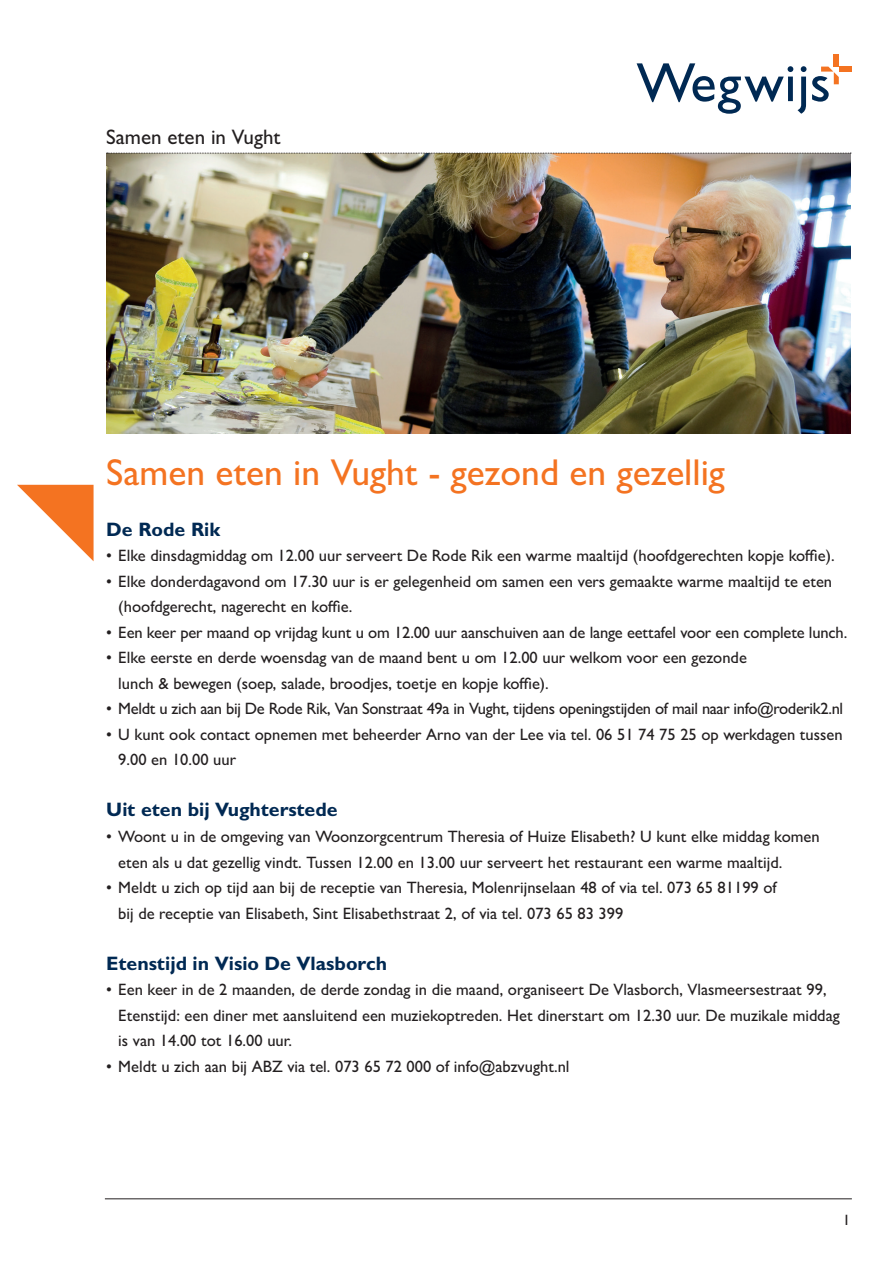
<style>
.page{position:relative;width:893px;height:1263px;background:#fff}
.page>*{position:absolute;margin:0;border:0;box-sizing:border-box;transform-origin:0 0}
.t1{font:500 37.5px "Gill Sans MT Std";color:#f47321}
.t2{font:500 21px "Gill Sans MT Std";color:#231f20}
.t3{font:700 19.5px "Gill Sans MT Std";color:#002953}
.t4{font:500 16.5px/25.5px "Gill Sans MT Std";color:#231f20}
.t5{font:500 16.5px "Gill Sans MT Std";letter-spacing:-.02em;color:#231f20}
.t6{font:500 15px "Gill Sans MT Std";color:#231f20}
</style>
<div class="page">
<img style="left:106px;top:153px;width:744px;height:281px">
<svg style="left:17px;top:485px;width:77px;height:76px"></svg>
<svg style="left:637px;top:63px;width:169px;height:51px"></svg>
<div style="left:839px;top:67px;width:12px;height:5px;background:#f47321"></div>
<svg style="left:812px;top:67px;width:27px;height:35px"></svg>
<div style="left:834px;top:54px;width:5px;height:12px;background:#f47321"></div>
<svg style="left:107px;top:153px;width:744px;height:1px"></svg>
<hr style="left:105px;top:1198px;width:747px;height:1px;background:#231f20">
<p class="t2" style="left:106px;top:125px;width:176px">Samen eten in Vught</p>
<p class="t1" style="left:106px;top:450px;width:620px">Samen eten in Vught - gezond en gezellig</p>
<p class="t3" style="left:106px;top:517px;width:116px">De Rode Rik</p>
<p class="t4" style="left:106px;top:543px;width:730px">• Elke dinsdagmiddag om 12.00 uur serveert De Rode Rik een warme maaltijd (hoofdgerechten kopje koffie).</p>
<p class="t4" style="left:118px;top:568px;width:715px;text-indent:-12px">• Elke donderdagavond om 17.30 uur is er gelegenheid om samen een vers gemaakte warme maaltijd te eten (hoofdgerecht, nagerecht en koffie.</p>
<p class="t4" style="left:106px;top:619px;width:742px">• Een keer per maand op vrijdag kunt u om 12.00 uur aanschuiven aan de lange eettafel voor een complete lunch.</p>
<p class="t4" style="left:118px;top:645px;width:630px;text-indent:-12px">• Elke eerste en derde woensdag van de maand bent u om 12.00 uur welkom voor een gezonde lunch &amp; bewegen (soep, salade, broodjes, toetje en kopje koffie).</p>
<p class="t5" style="left:106px;top:699px;width:738px">• Meldt u zich aan bij De Rode Rik, Van Sonstraat 49a in Vught, tijdens openingstijden of mail naar info@roderik2.nl</p>
<p class="t4" style="left:118px;top:721px;width:726px;text-indent:-12px">• U kunt ook contact opnemen met beheerder Arno van der Lee via tel. 06 51 74 75 25 op werkdagen tussen<br>9.00 en 10.00 uur</p>
<p class="t3" style="left:106px;top:798px;width:233px">Uit eten bij Vughterstede</p>
<p class="t4" style="left:118px;top:823px;width:703px;text-indent:-12px">• Woont u in de omgeving van Woonzorgcentrum Theresia of Huize Elisabeth? U kunt elke middag komen eten als u dat gezellig vindt. Tussen 12.00 en 13.00 uur serveert het restaurant een warme maaltijd.</p>
<p class="t4" style="left:118px;top:874px;width:660px;text-indent:-12px">• Meldt u zich op tijd aan bij de receptie van Theresia, Molenrijnselaan 48 of via tel. 073 65 81199 of bij de receptie van Elisabeth, Sint Elisabethstraat 2, of via tel. 073 65 83 399</p>
<p class="t3" style="left:106px;top:951px;width:282px">Etenstijd in Visio De Vlasborch</p>
<p class="t4" style="left:118px;top:976px;width:723px;text-indent:-12px">• Een keer in de 2 maanden, de derde zondag in die maand, organiseert De Vlasborch, Vlasmeersestraat 99,<br>Etenstijd: een diner met aansluitend een muziekoptreden. Het dinerstart om 12.30 uur. De muzikale middag is van 14.00 tot 16.00 uur.</p>
<p class="t4" style="left:106px;top:1053px;width:465px">• Meldt u zich aan bij ABZ via tel. 073 65 72 000 of info@abzvught.nl</p>
<p class="t6" style="left:843px;top:1211px;width:9px">1</p>
</div>
